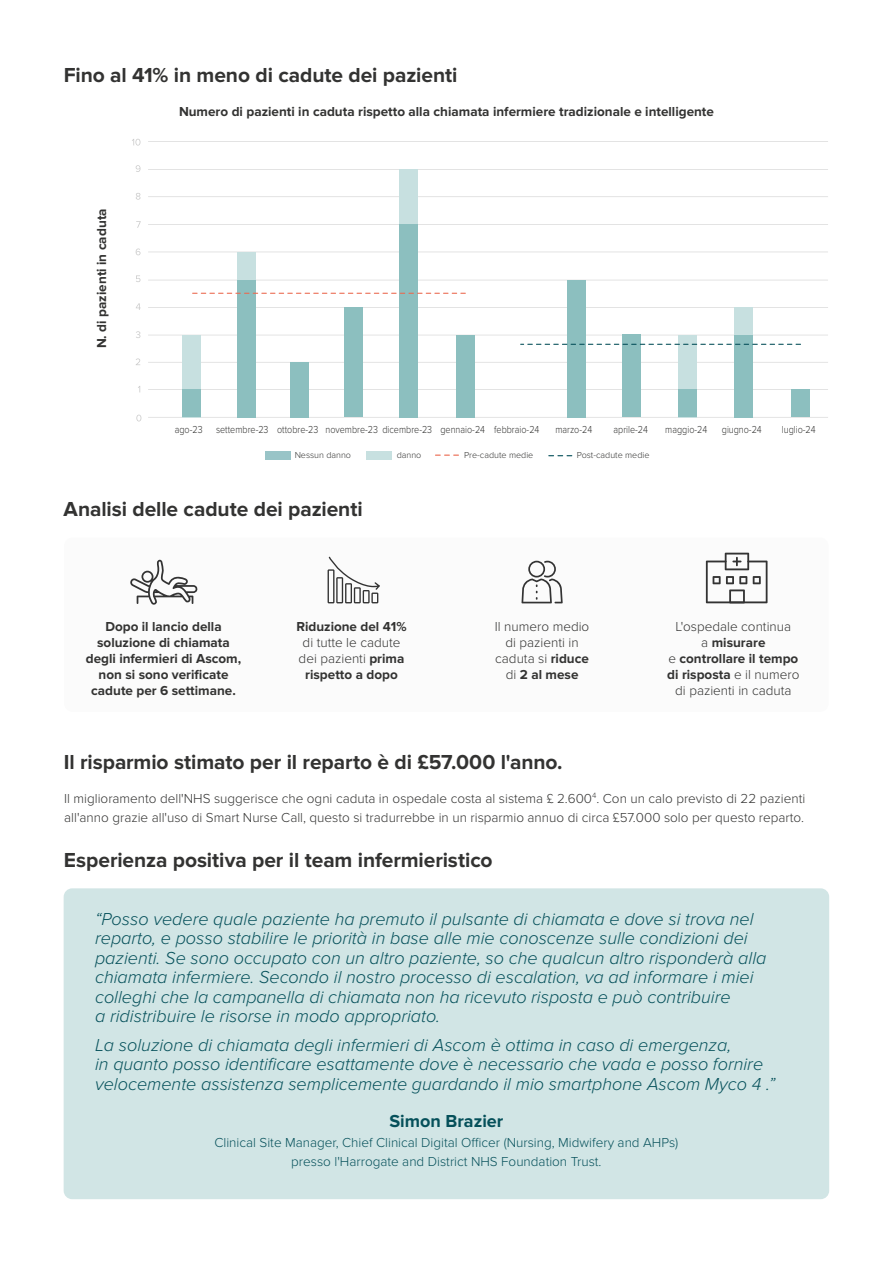
<style>
.page{position:relative;width:893px;height:1263px;background:#fff}
.page>*{position:absolute;margin:0;border:0;box-sizing:border-box;transform-origin:0 0}
.t1{font:700 21px "Proxima Nova";letter-spacing:-.005em;color:#333332}
.t2{font:italic 300 18px/19.5px "Proxima Nova";color:#06515b}
.t3{font:700 18px "Proxima Nova";color:#05505a}
.t4{font:300 13.5px/16.2px "Proxima Nova";color:#333332;text-align:center}
.t5{font:700 13.5px/16.2px "Proxima Nova";color:#333332;text-align:center}
.t6{font:300 13.5px/19.5px "Proxima Nova";color:#05505a;text-align:center}
.t7{font:300 10.5px "Proxima Nova";color:#333332;scale:.86 1}
.t8{font:300 9px "Proxima Nova";color:#333332}
.s1{font-weight:700}
</style>
<div class="page">
<div style="left:64px;top:888px;width:765px;height:311px;background:#d1e5e5;border-radius:9px"></div>
<div style="left:64px;top:537px;width:765px;height:175px;background:#fbfbfb;border-radius:9px"></div>
<svg style="left:328px;top:557px;width:52px;height:46px"></svg>
<svg style="left:521px;top:561px;width:42px;height:42px"></svg>
<svg style="left:706px;top:553px;width:61px;height:50px"></svg>
<div style="left:265px;top:451px;width:25px;height:8px;background:#99c4c7"></div>
<div style="left:366px;top:451px;width:25px;height:8px;background:#c7e0e0"></div>
<svg style="left:435px;top:455px;width:24px;height:1px"></svg>
<svg style="left:548px;top:455px;width:24px;height:1px"></svg>
<svg style="left:148px;top:141px;width:680px;height:1px"></svg>
<svg style="left:148px;top:169px;width:680px;height:1px"></svg>
<svg style="left:148px;top:224px;width:680px;height:1px"></svg>
<svg style="left:148px;top:252px;width:680px;height:1px"></svg>
<svg style="left:148px;top:280px;width:680px;height:1px"></svg>
<svg style="left:148px;top:307px;width:680px;height:1px"></svg>
<svg style="left:148px;top:335px;width:680px;height:1px"></svg>
<svg style="left:148px;top:362px;width:680px;height:1px"></svg>
<svg style="left:148px;top:389px;width:680px;height:1px"></svg>
<svg style="left:148px;top:417px;width:680px;height:1px"></svg>
<svg style="left:132px;top:139px;width:8px;height:7px"></svg>
<svg style="left:136px;top:165px;width:4px;height:7px"></svg>
<svg style="left:136px;top:193px;width:4px;height:7px"></svg>
<svg style="left:136px;top:221px;width:5px;height:7px"></svg>
<svg style="left:136px;top:248px;width:4px;height:7px"></svg>
<svg style="left:136px;top:275px;width:4px;height:7px"></svg>
<svg style="left:136px;top:303px;width:5px;height:7px"></svg>
<svg style="left:136px;top:331px;width:4px;height:7px"></svg>
<svg style="left:136px;top:358px;width:4px;height:7px"></svg>
<svg style="left:136px;top:415px;width:5px;height:6px"></svg>
<div style="left:182px;top:335px;width:19px;height:82px;background:#c7e0e0"></div>
<div style="left:182px;top:390px;width:19px;height:27px;background:#8cbfbf"></div>
<div style="left:678px;top:335px;width:18px;height:82px;background:#c7e0e0"></div>
<div style="left:678px;top:390px;width:18px;height:27px;background:#8cbfbf"></div>
<div style="left:791px;top:390px;width:19px;height:27px;background:#8cbfbf"></div>
<div style="left:734px;top:308px;width:18px;height:109px;background:#c7e0e0"></div>
<div style="left:734px;top:335px;width:18px;height:82px;background:#8cbfbf"></div>
<div style="left:237px;top:252px;width:19px;height:165px;background:#c7e0e0"></div>
<div style="left:237px;top:280px;width:19px;height:137px;background:#8cbfbf"></div>
<div style="left:399px;top:169px;width:19px;height:248px;background:#c7e0e0"></div>
<div style="left:399px;top:224px;width:19px;height:193px;background:#8cbfbf"></div>
<div style="left:344px;top:308px;width:19px;height:109px;background:#8cbfbf"></div>
<div style="left:456px;top:335px;width:19px;height:82px;background:#8cbfbf"></div>
<div style="left:567px;top:280px;width:18px;height:137px;background:#8cbfbf"></div>
<div style="left:622px;top:335px;width:19px;height:82px;background:#8cbfbf"></div>
<div style="left:291px;top:362px;width:18px;height:55px;background:#8cbfbf"></div>
<svg style="left:520px;top:344px;width:281px;height:1px"></svg>
<svg style="left:192px;top:293px;width:274px;height:1px"></svg>
<svg style="left:130px;top:560px;width:68px;height:45px"></svg>
<p class="t1" style="left:64px;top:62px;width:395px">Fino al 41% in meno di cadute dei pazienti</p>
<p class="t5" style="left:94px;top:348px;width:141px;rotate:-90deg">N. di pazienti in caduta</p>
<p class="t5" style="left:179px;top:104px;width:536px">Numero di pazienti in caduta rispetto alla chiamata infermiere tradizionale e intelligente</p>
<p class="t7" style="left:175px;top:423px;width:34px">ago-23</p>
<p class="t7" style="left:216px;top:423px;width:378px">settembre-23 ottobre-23 novembre-23 dicembre-23 gennaio-24 febbraio-24</p>
<p class="t7" style="left:555px;top:423px;width:44px">marzo-24</p>
<p class="t7" style="left:614px;top:423px;width:42px">aprile-24</p>
<p class="t7" style="left:665px;top:423px;width:50px">maggio-24</p>
<p class="t7" style="left:722px;top:423px;width:48px">giugno-24</p>
<p class="t7" style="left:782px;top:423px;width:41px">luglio-24</p>
<p class="t8" style="left:295px;top:450px;width:58px">Nessun danno</p>
<p class="t8" style="left:397px;top:450px;width:26px">danno</p>
<p class="t8" style="left:464px;top:450px;width:71px">Pre-cadute medie</p>
<p class="t8" style="left:577px;top:450px;width:74px">Post-cadute medie</p>
<p class="t1" style="left:64px;top:497px;width:301px">Analisi delle cadute dei pazienti</p>
<p class="t5" style="left:86px;top:619px;width:157px">Dopo il lancio della soluzione di chiamata degli infermieri di Ascom, non si sono verificate cadute per 6 settimane.</p>
<p class="t5" style="left:296px;top:619px;width:112px">Riduzione del 41%</p>
<p class="t4" style="left:299px;top:635px;width:107px">di tutte le cadute dei pazienti <span class="s1">prima rispetto a dopo</span></p>
<p class="t4" style="left:495px;top:618px;width:96px">Il numero medio di pazienti in caduta si <span class="s1">riduce </span>di <span class="s1">2 al mese</span></p>
<p class="t4" style="left:667px;top:618px;width:134px">L'ospedale continua<br>a <span class="s1">misurare<br></span>e <span class="s1">controllare il tempo di risposta</span> e il numero di pazienti in caduta</p>
<p class="t1" style="left:64px;top:750px;width:500px">Il risparmio stimato per il reparto è di £57.000 l'anno.</p>
<p class="t4" style="left:64px;top:789px;width:743px;line-height:19.5px;text-align:left">Il miglioramento dell'NHS suggerisce che ogni caduta in ospedale costa al sistema £ 2.600<sup>4</sup>. Con un calo previsto di 22 pazienti all'anno grazie all'uso di Smart Nurse Call, questo si tradurrebbe in un risparmio annuo di circa £57.000 solo per questo reparto.</p>
<p class="t1" style="left:64px;top:847px;width:430px">Esperienza positiva per il team infermieristico</p>
<p class="t2" style="left:95px;top:909px;width:673px">“Posso vedere quale paziente ha premuto il pulsante di chiamata e dove si trova nel reparto, e posso stabilire le priorità in base alle mie conoscenze sulle condizioni dei pazienti. Se sono occupato con un altro paziente, so che qualcun altro risponderà alla chiamata infermiere. Secondo il nostro processo di escalation, va ad informare i miei colleghi che la campanella di chiamata non ha ricevuto risposta e può contribuire<br>a ridistribuire le risorse in modo appropriato.</p>
<p class="t2" style="left:95px;top:1035px;width:681px">La soluzione di chiamata degli infermieri di Ascom è ottima in caso di emergenza,<br>in quanto posso identificare esattamente dove è necessario che vada e posso fornire velocemente assistenza semplicemente guardando il mio smartphone Ascom Myco 4 .”</p>
<p class="t3" style="left:389px;top:1111px;width:115px">Simon Brazier</p>
<p class="t6" style="left:214px;top:1133px;width:465px">Clinical Site Manager, Chief Clinical Digital Officer (Nursing, Midwifery and AHPs) presso l'Harrogate and District NHS Foundation Trust.</p>
</div>
